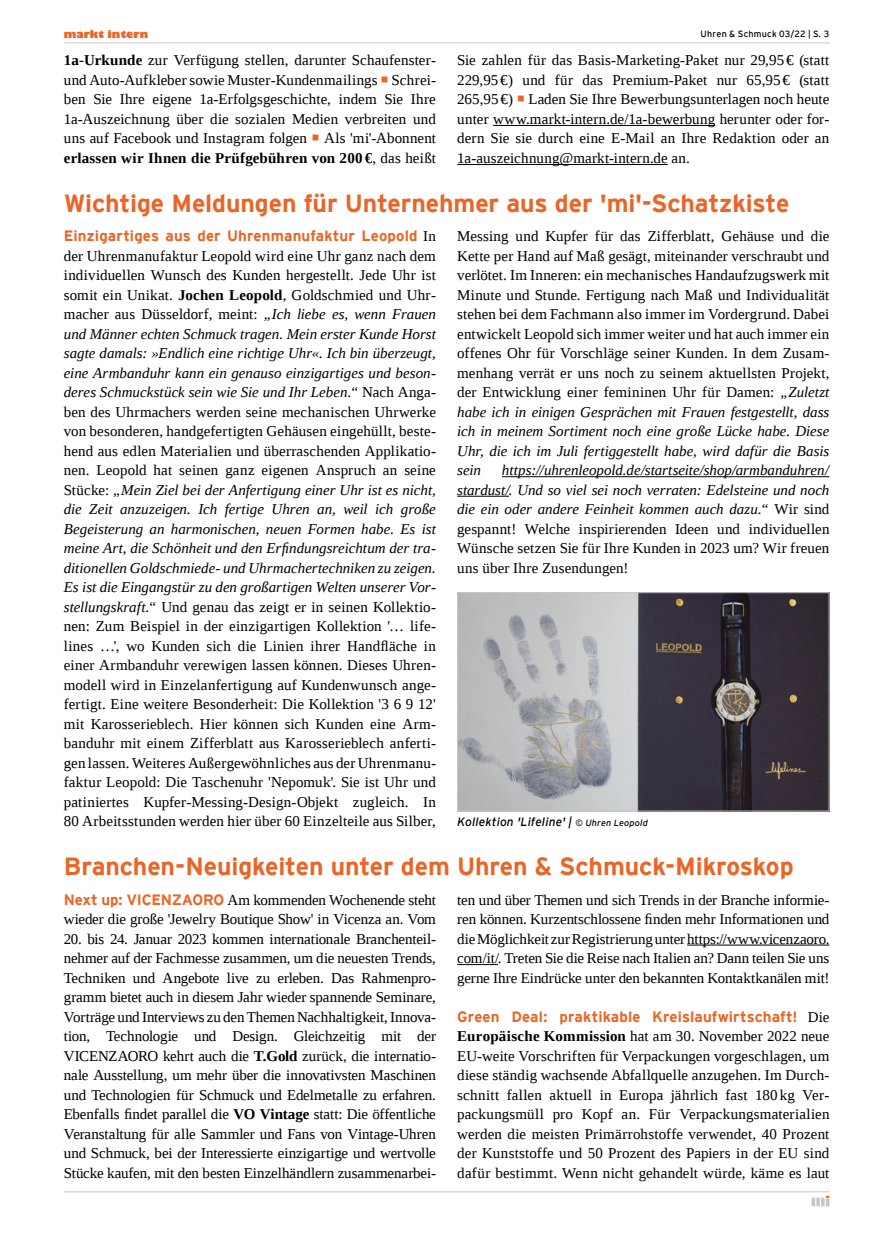
<style>
.page{position:relative;width:872px;height:1234px;background:#fff}
.page>*{position:absolute;margin:0;border:0;box-sizing:border-box;transform-origin:0 0}
.Raffer-Ueberschrift{font:700 24.75px "Interstate";letter-spacing:-.005em;color:#ea6527}
.Telegramme-Ueberschr{font:700 24.75px "Interstate";letter-spacing:-.005em;color:#ea6527}
.Fliesstext{font:15px/19.5px "Liberation Serif";letter-spacing:.005em;color:#000;text-align:justify}
.Fliesstext-2{font:italic 15px/19.5px "Liberation Serif";letter-spacing:-.005em;color:#000;text-align:justify}
.Fliesstext-3{font:15px/19.5px "Liberation Serif";letter-spacing:-.015em;color:#000}
.Bildunterschrift{font:italic 12px "Interstate";letter-spacing:.01em;color:#000}
.t1{font:800 10.5px "Gill Sansformi";color:#ea6527}
.t2{font:9px "Interstate";letter-spacing:.025em;color:#000}
.s1{font-weight:700}
.s2{color:#ea6527}
.s3{font-family:"Interstate";font-weight:700;color:#ea6527}
.s4{font-style:italic}
.s5{font-style:normal}
.s6{font-size:9px}
</style>
<div class="page">
<hr style="left:64px;top:43px;width:765px;height:1px;background:#c6c7c8">
<svg style="left:811px;top:1195px;width:18px;height:10px"></svg>
<hr style="left:64px;top:1191px;width:765px;height:1px;background:#c6c7c8">
<hr style="left:493px;top:125px;width:222px;height:1px;background:#000">
<hr style="left:457px;top:164px;width:210px;height:1px;background:#000">
<hr style="left:502px;top:476px;width:327px;height:1px;background:#000">
<hr style="left:457px;top:495px;width:52px;height:1px;background:#000">
<hr style="left:687px;top:944px;width:142px;height:1px;background:#000">
<hr style="left:457px;top:963px;width:41px;height:1px;background:#000">
<img style="left:459px;top:594px;width:368px;height:215px">
<div style="left:457px;top:592px;width:372px;height:219px;border:1px solid #c6c7c8"></div>
<p class="t1" style="left:64px;top:28px;width:86px">markt intern</p>
<p class="t2" style="left:700px;top:27px;width:130px">Uhren &amp; Schmuck 03/22 | S. 3</p>
<p class="Fliesstext" style="left:64px;top:51px;width:374px"><span class="s1">1a-Urkunde</span> zur Verfügung stellen, darunter Schaufenster&shy;und Auto-Aufkleber sowie Muster-Kundenmailings <span class="s2">○</span> Schrei&shy;ben Sie Ihre eigene 1a-Erfolgsgeschichte, indem Sie Ihre 1a-Auszeichnung über die sozialen Medien verbreiten und uns auf Facebook und Instagram folgen <span class="s2">○</span> Als 'mi'-Abonnent <span class="s1">erlassen wir Ihnen die Prüfgebühren von 200 €</span>, das heißt</p>
<p class="Fliesstext" style="left:457px;top:51px;width:374px">Sie zahlen für das Basis-Marketing-Paket nur 29,95 € (statt 229,95 €) und für das Premium-Paket nur 65,95 € (statt 265,95€) <span class="s2">○</span> Laden Sie Ihre Bewerbungsunterlagen noch heute unter www.markt-intern.de/1a-bewerbung herunter oder for&shy;dern Sie sie durch eine E-Mail an Ihre Redaktion oder an 1a-auszeichnung@markt-intern.de an.</p>
<p class="Raffer-Ueberschrift" style="left:64px;top:185px;width:727px">Wichtige Meldungen für Unternehmer aus der 'mi'-Schatzkiste</p>
<p class="Fliesstext" style="left:64px;top:226px;width:374px"><span class="s3">Einzigartiges aus der Uhrenmanufaktur Leopold</span> In der Uhrenmanufaktur Leopold wird eine Uhr ganz nach dem individuellen Wunsch des Kunden hergestellt. Jede Uhr ist somit ein Unikat. <span class="s1">Jochen Leopold</span>, Goldschmied und Uhr&shy;macher aus Düsseldorf, meint: <span class="s4">„Ich liebe es, wenn Frauen und Männer echten Schmuck tragen. Mein erster Kunde Horst sagte damals: »Endlich eine richtige Uhr«. Ich bin überzeugt, eine Armbanduhr kann ein genauso einzigartiges und beson&shy;deres Schmuckstück sein wie Sie und Ihr Leben.“</span> Nach Anga&shy;ben des Uhrmachers werden seine mechanischen Uhrwerke von besonderen, handgefertigten Gehäusen eingehüllt, beste&shy;hend aus edlen Materialien und überraschenden Applikatio&shy;nen. Leopold hat seinen ganz eigenen Anspruch an seine Stücke: <span class="s4">„Mein Ziel bei der Anfertigung einer Uhr ist es nicht, die Zeit anzuzeigen. Ich fertige Uhren an, weil ich große Begeisterung an harmonischen, neuen Formen habe. Es ist meine Art, die Schönheit und den Erfindungsreichtum der tra&shy;ditionellen Goldschmiede- und Uhrmachertechniken zu zeigen.<br>Es ist die Eingangstür zu den großartigen Welten unserer Vor&shy;stellungskraft.“</span> Und genau das zeigt er in seinen Kollektio&shy;nen: Zum Beispiel in der einzigartigen Kollektion '… life&shy;lines …', wo Kunden sich die Linien ihrer Handfläche in einer Armbanduhr verewigen lassen können. Dieses Uhren&shy;modell wird in Einzelanfertigung auf Kundenwunsch ange&shy;fertigt. Eine weitere Besonderheit: Die Kollektion '3 6 9 12' mit Karosserieblech. Hier können sich Kunden eine Arm&shy;banduhr mit einem Zifferblatt aus Karosserieblech anferti&shy;gen lassen. Weiteres Außergewöhnliches aus der Uhrenmanu&shy;faktur Leopold: Die Taschenuhr 'Nepomuk'. Sie ist Uhr und patiniertes Kupfer-Messing-Design-Objekt zugleich. In 80 Arbeitsstunden werden hier über 60 Einzelteile aus Silber,</p>
<p class="Fliesstext" style="left:457px;top:226px;width:374px">Messing und Kupfer für das Zifferblatt, Gehäuse und die Kette per Hand auf Maß gesägt, miteinander verschraubt und verlötet. Im Inneren: ein mechanisches Handaufzugswerk mit Minute und Stunde. Fertigung nach Maß und Individualität stehen bei dem Fachmann also immer im Vordergrund. Dabei entwickelt Leopold sich immer weiter und hat auch immer ein offenes Ohr für Vorschläge seiner Kunden. In dem Zusam&shy;menhang verrät er uns noch zu seinem aktuellsten Projekt, der Entwicklung einer femininen Uhr für Damen: <span class="s4">„Zuletzt habe ich in einigen Gesprächen mit Frauen festgestellt, dass ich in meinem Sortiment noch eine große Lücke habe. Diese Uhr, die ich im Juli fertiggestellt habe, wird dafür die Basis sein</span></p>
<p class="Fliesstext-2" style="left:457px;top:460px;width:374px;text-indent:45px">https://uhrenleopold.de/startseite/shop/armbanduhren/ stardust/. Und so viel sei noch verraten: Edelsteine und noch die ein oder andere Feinheit kommen auch dazu.“ <span class="s5">Wir sind gespannt! Welche inspirierenden Ideen und individuellen Wünsche setzen Sie für Ihre Kunden in 2023 um? Wir freuen uns über Ihre Zusendungen!</span></p>
<p class="Bildunterschrift" style="left:457px;top:813px;width:192px">Kollektion 'Lifeline' | <span class="s6">© Uhren Leopold</span></p>
<p class="Telegramme-Ueberschr" style="left:64px;top:848px;width:731px">Branchen-Neuigkeiten unter dem Uhren &amp; Schmuck-Mikroskop</p>
<p class="Fliesstext-3" style="left:64px;top:889px;width:374px"><span class="s3">Next up: VICENZAORO</span> Am kommenden Wochenende steht wieder die große 'Jewelry Boutique Show' in Vicenza an. Vom</p>
<p class="Fliesstext" style="left:64px;top:928px;width:374px">20. bis 24. Januar 2023 kommen internationale Branchenteil&shy;nehmer auf der Fachmesse zusammen, um die neuesten Trends, Techniken und Angebote live zu erleben. Das Rahmenpro&shy;gramm bietet auch in diesem Jahr wieder spannende Seminare, Vorträge und Interviews zu den Themen Nachhaltigkeit, Innova&shy;tion, Technologie und Design. Gleichzeitig mit der VICENZAORO kehrt auch die <span class="s1">T.Gold</span> zurück, die internatio&shy;nale Ausstellung, um mehr über die innovativsten Maschinen und Technologien für Schmuck und Edelmetalle zu erfahren.<br>Ebenfalls findet parallel die <span class="s1">VO Vintage</span> statt: Die öffentliche Veranstaltung für alle Sammler und Fans von Vintage-Uhren und Schmuck, bei der Interessierte einzigartige und wertvolle Stücke kaufen, mit den besten Einzelhändlern zusammenarbei-</p>
<p class="Fliesstext" style="left:457px;top:889px;width:374px">ten und über Themen und sich Trends in der Branche informie&shy;ren können. Kurzentschlossene finden mehr Informationen und die Möglichkeit zur Registrierung unter https://www.vicenzaoro. com/it/. Treten Sie die Reise nach Italien an? Dann teilen Sie uns gerne Ihre Eindrücke unter den bekannten Kontaktkanälen mit!</p>
<p class="Fliesstext" style="left:457px;top:1006px;width:374px"><span class="s3">Green Deal: praktikable Kreislaufwirtschaft!</span> Die <span class="s1">Europäische Kommission</span> hat am 30. November 2022 neue EU-weite Vorschriften für Verpackungen vorgeschlagen, um diese ständig wachsende Abfallquelle anzugehen. Im Durch&shy;schnitt fallen aktuell in Europa jährlich fast 180 kg Ver&shy;packungsmüll pro Kopf an. Für Verpackungsmaterialien werden die meisten Primärrohstoffe verwendet, 40 Prozent der Kunststoffe und 50 Prozent des Papiers in der EU sind dafür bestimmt. Wenn nicht gehandelt würde, käme es laut</p>
</div>
